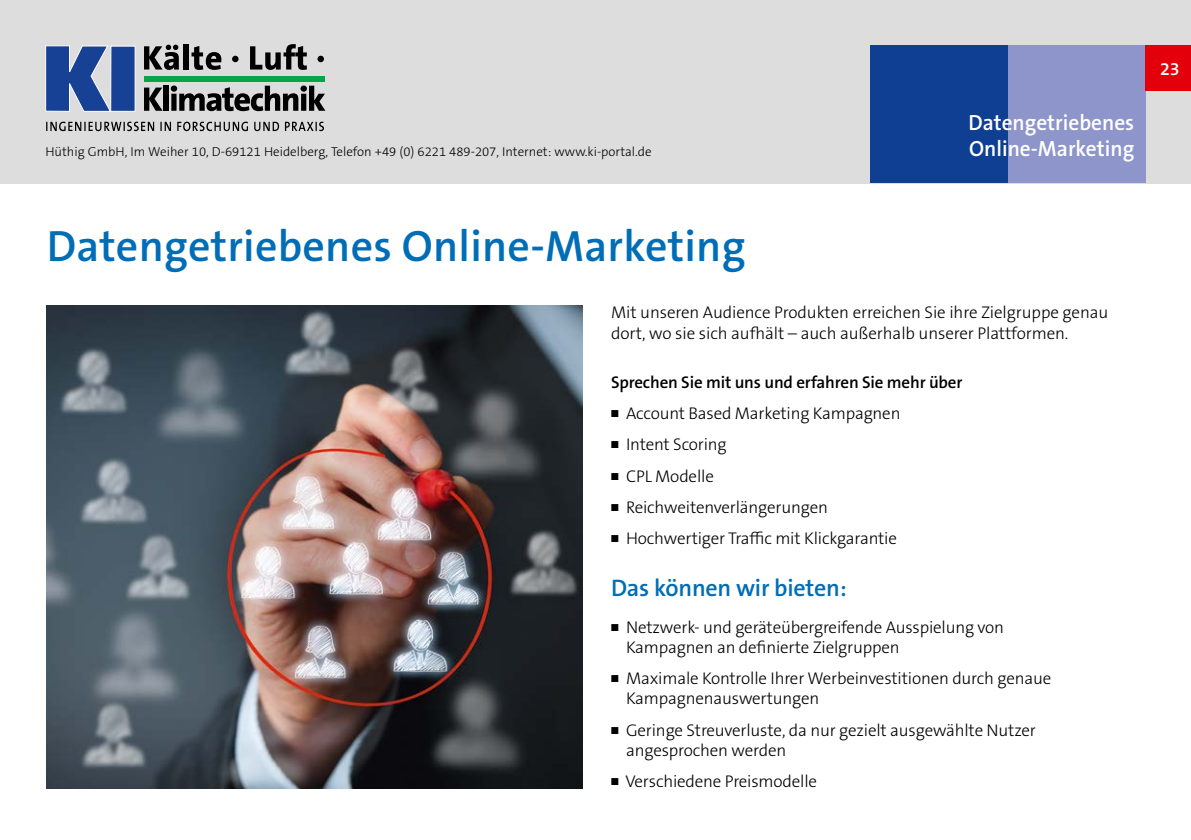
<style>
.page{position:relative;width:1191px;height:840px;background:#fff}
.page>*{position:absolute;margin:0;border:0;box-sizing:border-box;transform-origin:0 0}
.t1{font:600 44px "The Sans Os F";letter-spacing:.005em;color:#006db7}
.t2{font:600 24px "The Sans Os F";letter-spacing:-.01em;color:#006db7}
.t3{font:600 22px/26.4px "The Sans Os F";color:#fff}
.t4{font:600 18px "The Sans Os F";color:#fff}
.t5{font:300 17px/20px "The Sans Os F";letter-spacing:-.01em;color:#000}
.t6{font:600 17px "The Sans Os F";letter-spacing:-.01em;color:#000}
.t7{font:300 13px "The Sans Os F";color:#000}
</style>
<div class="page">
<div style="left:0;top:0;width:1191px;height:183px;background:#ddd"></div>
<div style="left:1008px;top:45px;width:137px;height:138px;background:#8e95ca"></div>
<div style="left:870px;top:45px;width:138px;height:138px;background:#0f3f93"></div>
<div style="left:1145px;top:45px;width:46px;height:46px;background:#e3000b"></div>
<svg style="left:46px;top:122px;width:278px;height:9px"></svg>
<svg style="left:45px;top:45px;width:67px;height:67px"></svg>
<div style="left:111px;top:46px;width:24px;height:65px;background:#164194"></div>
<div style="left:110px;top:46px;width:25px;height:66px;border:1px solid #fff"></div>
<div style="left:144px;top:76px;width:181px;height:5px;background:#04a64a"></div>
<svg style="left:144px;top:45px;width:35px;height:25px"></svg>
<div style="left:183px;top:44px;width:6px;height:25px;background:#000"></div>
<svg style="left:191px;top:46px;width:30px;height:24px"></svg>
<svg style="left:232px;top:56px;width:6px;height:6px"></svg>
<svg style="left:250px;top:44px;width:57px;height:26px"></svg>
<div style="left:317px;top:56px;width:7px;height:6px;background:#000;border-radius:50%"></div>
<svg style="left:144px;top:87px;width:19px;height:24px"></svg>
<div style="left:163px;top:86px;width:6px;height:25px;background:#000"></div>
<svg style="left:171px;top:85px;width:154px;height:26px"></svg>
<img style="left:47px;top:305px;width:535px;height:483px">
<p class="t7" style="left:45px;top:143px;width:608px">Hüthig GmbH, Im Weiher 10, D-69121 Heidelberg, Telefon +49 (0) 6221 489-207, Internet: www.ki-portal.de</p>
<h1 class="t1" style="left:47px;top:217px;width:700px">Datengetriebenes Online-Marketing</h1>
<p class="t3" style="left:968px;top:109px;width:167px">Datengetriebenes<br>Online-Marketing</p>
<p class="t5" style="left:611px;top:302px;width:499px">Mit unseren Audience Produkten erreichen Sie ihre Zielgruppe genau dort, wo sie sich aufhält – auch außerhalb unserer Plattformen.</p>
<p class="t6" style="left:611px;top:370px;width:353px">Sprechen Sie mit uns und erfahren Sie mehr über</p>
<p class="t5" style="left:611px;top:403px;width:291px">■ Account Based Marketing Kampagnen</p>
<p class="t5" style="left:611px;top:434px;width:117px">■ Intent Scoring</p>
<p class="t5" style="left:611px;top:466px;width:104px">■ CPL Modelle</p>
<p class="t5" style="left:611px;top:497px;width:218px">■ Reichweitenverlängerungen</p>
<p class="t5" style="left:611px;top:528px;width:287px">■ Hochwertiger Traffic mit Klickgarantie</p>
<h2 class="t2" style="left:611px;top:572px;width:237px">Das können wir bieten:</h2>
<p class="t5" style="left:626px;top:617px;width:379px;text-indent:-15px">■ Netzwerk- und geräteübergreifende Ausspielung von<br>Kampagnen an definierte Zielgruppen</p>
<p class="t5" style="left:626px;top:668px;width:427px;text-indent:-15px">■ Maximale Kontrolle Ihrer Werbeinvestitionen durch genaue<br>Kampagnenauswertungen</p>
<p class="t5" style="left:626px;top:719px;width:411px;text-indent:-15px">■ Geringe Streuverluste, da nur gezielt ausgewählte Nutzer angesprochen werden</p>
<p class="t5" style="left:611px;top:771px;width:208px">■ Verschiedene Preismodelle</p>
<p class="t4" style="left:1160px;top:57px;width:21px">23</p>
</div>
